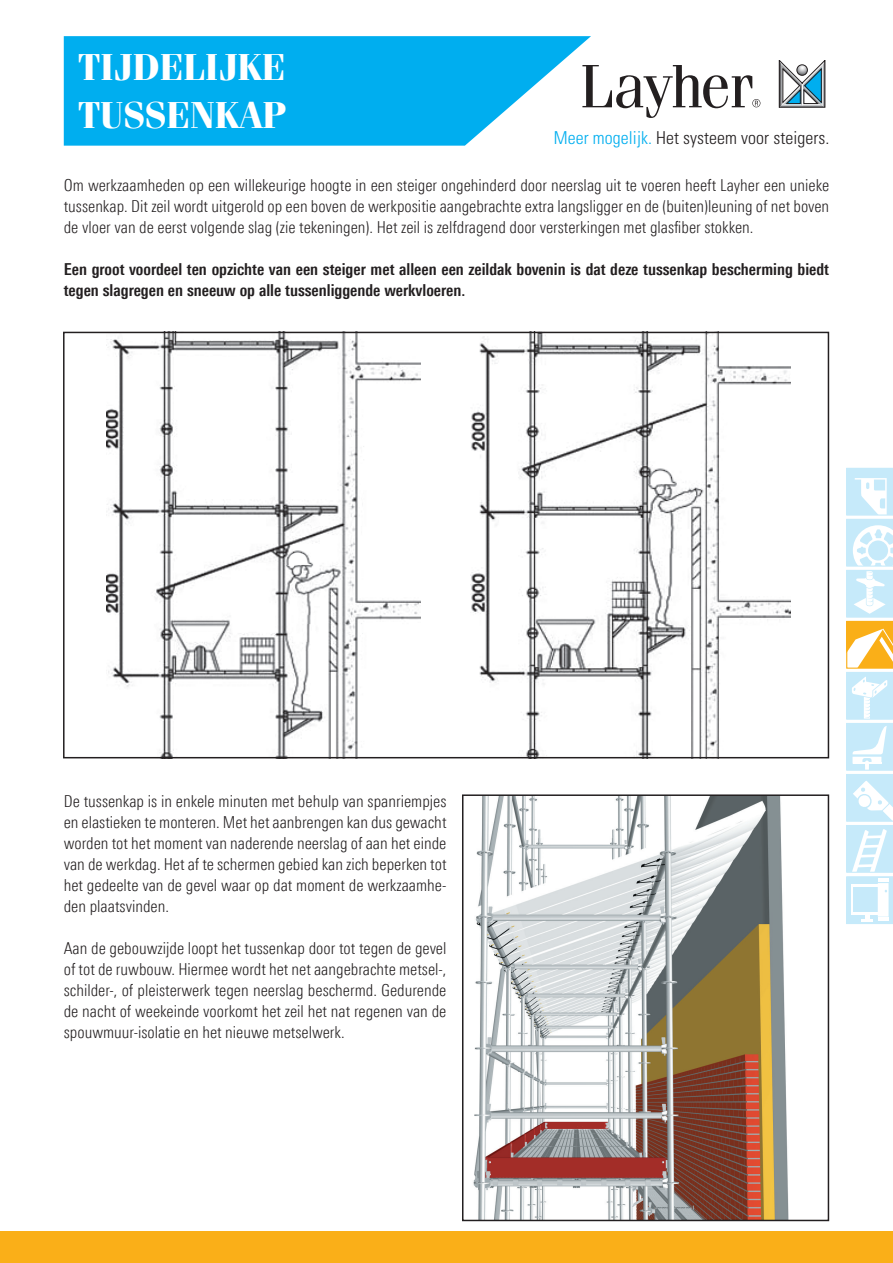
<style>
.page{position:relative;width:893px;height:1263px;background:#fff}
.page>*{position:absolute;margin:0;border:0;box-sizing:border-box;transform-origin:0 0}
.t1{font:700 37.5px/48px "Fenice Pro ITC";color:#fff}
.t2{font:300 condensed 17.85px "Univers";letter-spacing:.005em;color:#231f20}
.t3{font:300 16.5px/21px "Linotype Univers 320 Cn";color:#231f20;text-align:justify}
.t4{font:700 16.5px/21px "Linotype Univers 620 Cn";color:#231f20}
.s1{color:#00aeef}
</style>
<div class="page">
<img style="left:473px;top:797px;width:315px;height:421px">
<div style="left:462px;top:794px;width:367px;height:427px;border:2px solid #231f20"></div>
<svg style="left:591px;top:65px;width:169px;height:53px"></svg>
<svg style="left:779px;top:60px;width:46px;height:47px"></svg>
<svg style="left:64px;top:36px;width:527px;height:110px;background:#1eb7f0"></svg>
<div style="left:0;top:1231px;width:893px;height:32px;background:#faaf18"></div>
<svg style="left:846px;top:468px;width:47px;height:456px"></svg>
<img style="left:106px;top:335px;width:315px;height:420px">
<img style="left:470px;top:335px;width:321px;height:420px">
<div style="left:63px;top:332px;width:766px;height:426px;border:2px solid #231f20"></div>
<h1 class="t1" style="left:79px;top:44px;width:209px">TIJDELIJKE<br>TUSSENKAP</h1>
<p class="t2" style="left:554px;top:127px;width:277px"><span class="s1">Meer mogelijk.</span> Het systeem voor steigers.</p>
<p class="t3" style="left:64px;top:174px;width:767px">Om werkzaamheden op een willekeurige hoogte in een steiger ongehinderd door neerslag uit te voeren heeft Layher een unieke tussenkap. Dit zeil wordt uitgerold op een boven de werkpositie aangebrachte extra langsligger en de (buiten)leuning of net boven de vloer van de eerst volgende slag (zie tekeningen). Het zeil is zelfdragend door versterkingen met glasfiber stokken.</p>
<p class="t4" style="left:64px;top:258px;width:767px">Een groot voordeel ten opzichte van een steiger met alleen een zeildak bovenin is dat deze tussenkap bescherming biedt tegen slagregen en sneeuw op alle tussenliggende werkvloeren.</p>
<p class="t3" style="left:64px;top:791px;width:384px">De tussenkap is in enkele minuten met behulp van spanriempjes en elastieken te monteren. Met het aanbrengen kan dus gewacht worden tot het moment van naderende neerslag of aan het einde van de werkdag. Het af te schermen gebied kan zich beperken tot het gedeelte van de gevel waar op dat moment de werkzaamhe&shy;den plaatsvinden.</p>
<p class="t3" style="left:64px;top:938px;width:384px">Aan de gebouwzijde loopt het tussenkap door tot tegen de gevel of tot de ruwbouw. Hiermee wordt het net aangebrachte metsel-, schilder-, of pleisterwerk tegen neerslag beschermd. Gedurende de nacht of weekeinde voorkomt het zeil het nat regenen van de spouwmuur-isolatie en het nieuwe metselwerk.</p>
</div>
